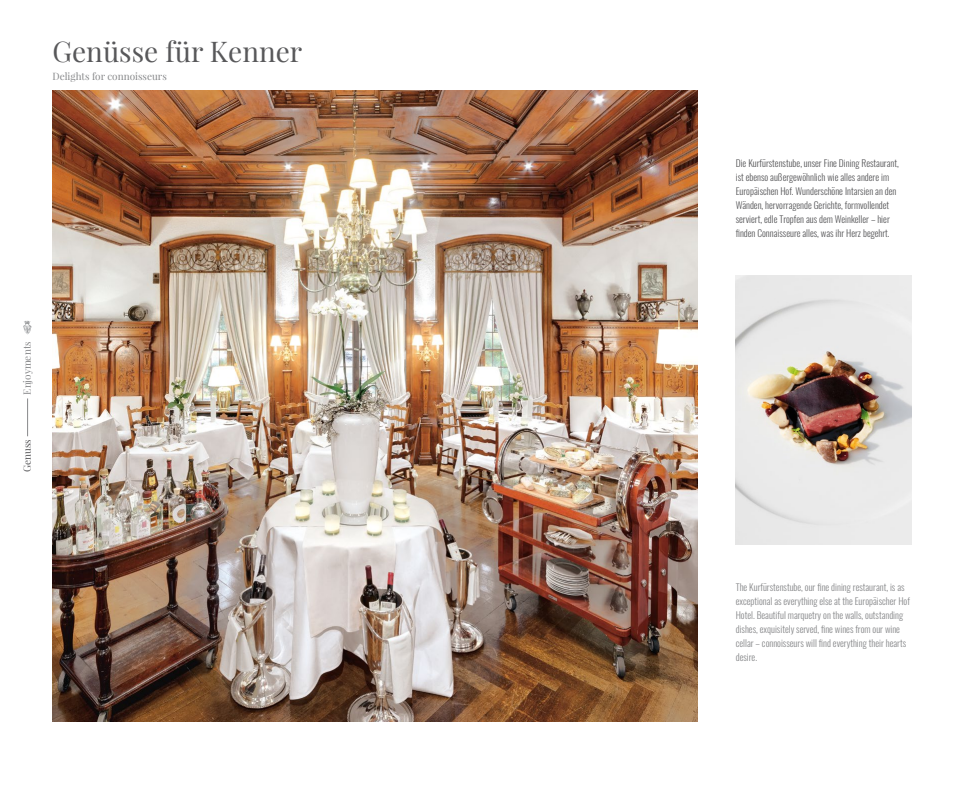
<style>
.page{position:relative;width:964px;height:794px;background:#fff}
.page>*{position:absolute;margin:0;border:0;box-sizing:border-box;transform-origin:0 0}
.t1{font:28px "Playfair Display";color:#58585a}
.t2{font:10px "Playfair Display";color:#87888a}
.t3{font:10px "Playfair Display";color:#58585a}
.t4{font:300 9.5px/14px "Oswald";color:#58585a}
.t5{font:300 9.5px/14px "Oswald";color:#87888a}
</style>
<div class="page">
<img style="left:52px;top:91px;width:645px;height:630px">
<img style="left:736px;top:275px;width:175px;height:270px">
<hr style="left:27px;top:398px;width:1px;height:38px;background:#87888a">
<svg style="left:23px;top:320px;width:8px;height:14px"></svg>
<h1 class="t1" style="left:52px;top:33px;width:251px">Genüsse für Kenner</h1>
<p class="t2" style="left:52px;top:69px;width:116px">Delights for connoisseurs</p>
<p class="t2" style="left:21px;top:394px;width:55px;rotate:-90deg">Enjoyments</p>
<p class="t3" style="left:21px;top:472px;width:34px;rotate:-90deg">Genuss</p>
<p class="t4" style="left:736px;top:155px;width:165px">Die Kurfürstenstube, unser Fine Dining Restaurant, ist ebenso außergewöhnlich wie alles andere im Europäischen Hof. Wunderschöne Intarsien an den Wänden, hervorragende Gerichte, formvollendet serviert, edle Tropfen aus dem Weinkeller – hier finden Connaisseure alles, was ihr Herz begehrt.</p>
<p class="t5" style="left:736px;top:579px;width:176px">The Kurfürstenstube, our fine dining restaurant, is as exceptional as everything else at the Europäischer Hof Hotel. Beautiful marquetry on the walls, outstanding dishes, exquisitely served, fine wines from our wine cellar – connoisseurs will find everything their hearts desire.</p>
</div>
